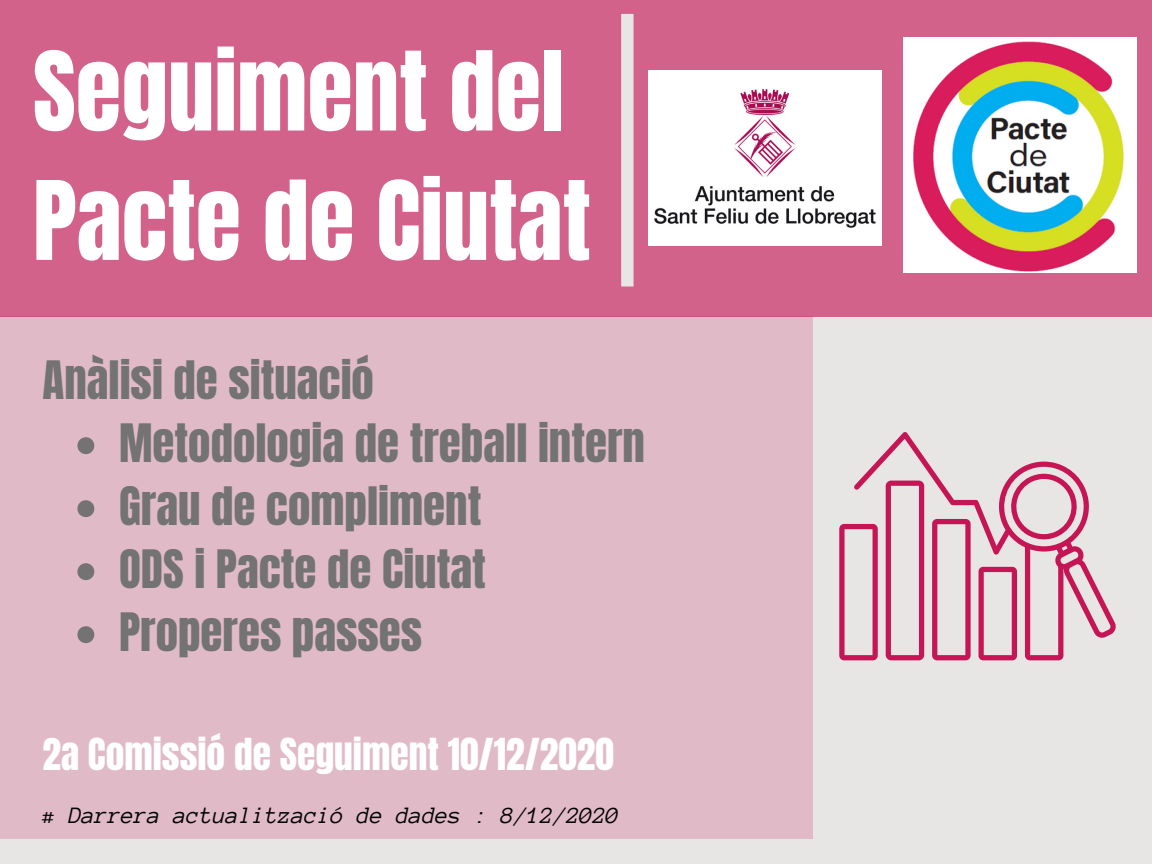
<style>
.page{position:relative;width:1152px;height:864px;background:#e8e5e5}
.page>*{position:absolute;margin:0;border:0;box-sizing:border-box;transform-origin:0 0}
.t1{font:93px "Anton";color:#fff}
.t2{font:45px "Anton";color:#737373}
.t3{font:37.5px "Anton";color:#fff}
.t4{font:italic 24px "Anonymous Pro";color:#000}
</style>
<div class="page">
<div style="left:0;top:0;width:1152px;height:316px;background:#d2628a"></div>
<svg style="left:621px;top:14px;width:13px;height:273px;background:#e6dee0"></svg>
<div style="left:0;top:316px;width:813px;height:522px;background:#e1bac7"></div>
<svg style="left:77px;top:437px;width:17px;height:17px"></svg>
<svg style="left:77px;top:500px;width:17px;height:17px"></svg>
<svg style="left:77px;top:563px;width:17px;height:17px"></svg>
<svg style="left:77px;top:626px;width:17px;height:17px"></svg>
<svg style="left:886px;top:638px;width:38px;height:22px"></svg>
<svg style="left:932px;top:638px;width:39px;height:22px"></svg>
<svg style="left:839px;top:524px;width:39px;height:136px"></svg>
<svg style="left:979px;top:638px;width:85px;height:22px"></svg>
<svg style="left:854px;top:432px;width:262px;height:206px"></svg>
<img style="left:904px;top:37px;width:233px;height:236px">
<img style="left:649px;top:70px;width:233px;height:176px">
<p class="t1" style="left:33px;top:25px;width:533px">Seguiment del</p>
<p class="t1" style="left:33px;top:154px;width:560px">Pacte de Ciutat</p>
<p class="t2" style="left:43px;top:348px;width:333px">Anàlisi de situació</p>
<p class="t2" style="left:119px;top:411px;width:528px">Metodologia de treball intern</p>
<p class="t2" style="left:119px;top:474px;width:364px">Grau de compliment</p>
<p class="t2" style="left:119px;top:537px;width:368px">ODS i Pacte de Ciutat</p>
<p class="t2" style="left:119px;top:600px;width:305px">Properes passes</p>
<p class="t3" style="left:43px;top:727px;width:573px">2a Comissió de Seguiment 10/12/2020</p>
<p class="t4" style="left:43px;top:803px;width:578px"># Darrera actualització de dades : 8/12/2020</p>
</div>
